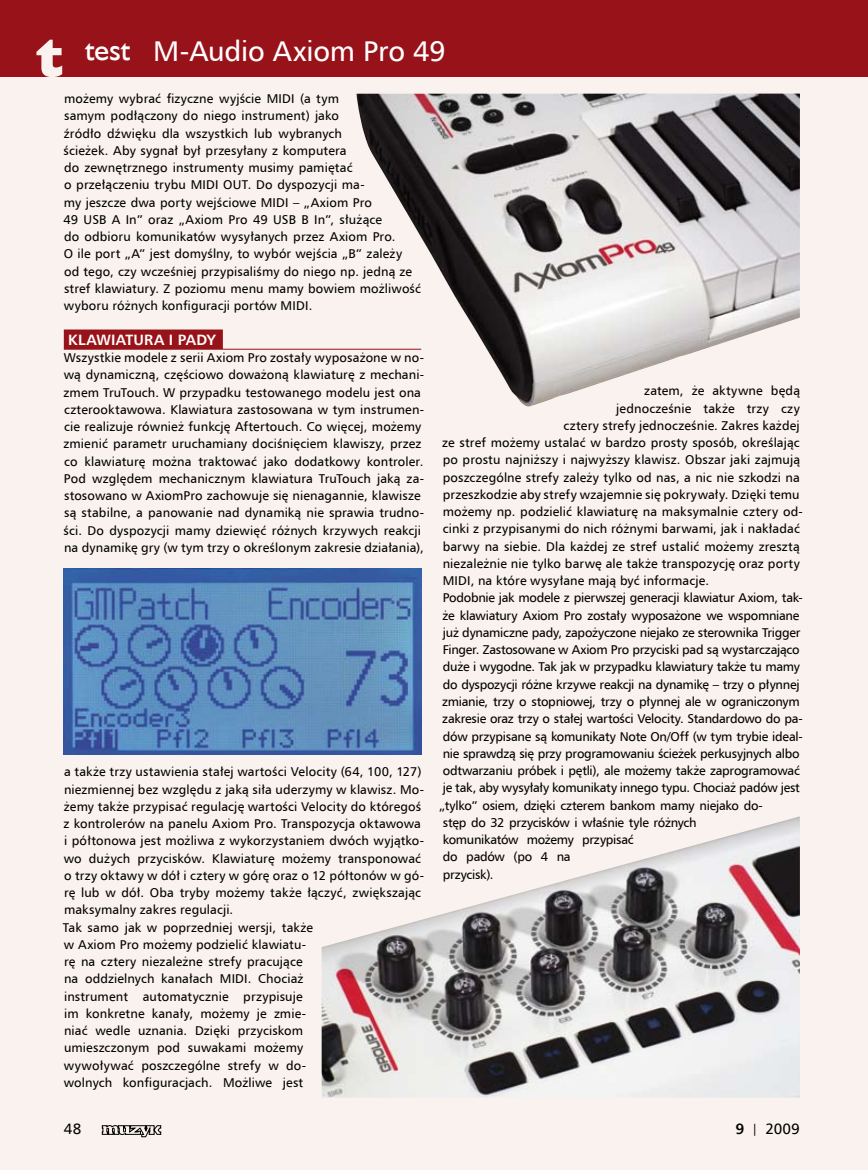
<style>
.page{position:relative;width:868px;height:1170px;background:#fff}
.page>*{position:absolute;margin:0;border:0;box-sizing:border-box;transform-origin:0 0}
.t1{font:28.5px "Humnst 777 EU";letter-spacing:-.005em;color:#fff}
.t2{font:700 15px "Humnst 777 EU";letter-spacing:.015em;color:#fff}
.t3{font:15px "Humnst 777 EU";letter-spacing:.015em;color:#000}
.t4{font:12.75px/17.2px "Humnst 777 EU";letter-spacing:.005em;color:#000}
.t5{font:12.75px "Humnst 777 EU";letter-spacing:-.02em;color:#000}
.t6{font:12.75px "Humnst 777 EU";letter-spacing:-.025em;color:#000}
.s1{font-family:"Humanst 521 X Bd EU";font-size:54px;color:#f9f2ee}
.s2{font-family:"Humanst 521 EU";font-size:30px}
.s3{font-weight:700}
.s4{font-size:12px}
</style>
<div class="page">
<div style="left:0;top:0;width:867px;height:1169px;background:#f9f2ee"></div>
<div style="left:64px;top:329px;width:159px;height:20px;background:#98121a"></div>
<hr style="left:64px;top:349px;width:357px;height:1px;background:#98121a">
<img style="left:321px;top:816px;width:478px;height:281px">
<img style="left:356px;top:94px;width:443px;height:312px">
<img style="left:64px;top:568px;width:357px;height:186px">
<svg style="left:102px;top:1125px;width:59px;height:11px"></svg>
<div style="left:0;top:0;width:867px;height:77px;background:#98121a"></div>
<h1 class="t1" style="left:37px;top:33px;width:410px"><span class="s1">t</span> <span class="s2">test</span> M-Audio Axiom Pro 49</h1>
<p class="t4" style="left:63px;top:90px;width:359px">możemy wybrać fizyczne wyjście MIDI (a tym<br>samym podłączony do niego instrument) jako<br>źródło dźwięku dla wszystkich lub wybranych<br>ścieżek. Aby sygnał był przesyłany z komputera<br>do zewnętrznego instrumenty musimy pamiętać<br>o przełączeniu trybu MIDI OUT. Do dyspozycji ma-<br>my jeszcze dwa porty wejściowe MIDI – „Axiom Pro<br>49 USB A In” oraz „Axiom Pro 49 USB B In”, służące<br>do odbioru komunikatów wysyłanych przez Axiom Pro.<br>O ile port „A” jest domyślny, to wybór wejścia „B” zależy<br>od tego, czy wcześniej przypisaliśmy do niego np. jedną ze stref klawiatury. Z poziomu menu mamy bowiem możliwość wyboru różnych konfiguracji portów MIDI.</p>
<p class="t2" style="left:68px;top:330px;width:149px">KLAWIATURA I PADY</p>
<p class="t4" style="left:64px;top:349px;width:362px">Wszystkie modele z serii Axiom Pro zostały wyposażone w no&shy;wą dynamiczną, częściowo doważoną klawiaturę z mechani&shy;zmem TruTouch. W przypadku testowanego modelu jest ona czterooktawowa. Klawiatura zastosowana w tym instrumen&shy;cie realizuje również funkcję Aftertouch. Co więcej, możemy zmienić parametr uruchamiany dociśnięciem klawiszy, przez co klawiaturę można traktować jako dodatkowy kontroler.<br>Pod względem mechanicznym klawiatura TruTouch jaką za&shy;stosowano w AxiomPro zachowuje się nienagannie, klawisze są stabilne, a panowanie nad dynamiką nie sprawia trudno&shy;ści. Do dyspozycji mamy dziewięć różnych krzywych reakcji na dynamikę gry (w tym trzy o określonym zakresie działania),</p>
<p class="t4" style="left:63px;top:763px;width:363px">a także trzy ustawienia stałej wartości Velocity (64, 100, 127) niezmiennej bez względu z jaką siła uderzymy w klawisz. Mo&shy;żemy także przypisać regulację wartości Velocity do któregoś z kontrolerów na panelu Axiom Pro. Transpozycja oktawowa i półtonowa jest możliwa z wykorzystaniem dwóch wyjątko&shy;wo dużych przycisków. Klawiaturę możemy transponować o trzy oktawy w dół i cztery w górę oraz o 12 półtonów w gó&shy;rę lub w dół. Oba tryby możemy także łączyć, zwiększając maksymalny zakres regulacji.<br>Tak samo jak w poprzedniej wersji, także<br>w Axiom Pro możemy podzielić klawiatu-<br>rę na cztery niezależne strefy pracujące<br>na oddzielnych kanałach MIDI. Chociaż<br>instrument automatycznie przypisuje<br>im konkretne kanały, możemy je zmie-<br>niać wedle uznania. Dzięki przyciskom<br>umieszczonym pod suwakami możemy<br>wywoływać poszczególne strefy w do-<br>wolnych konfiguracjach. Możliwe jest</p>
<p class="t4" style="left:644px;top:382px;width:157px">zatem, że aktywne będą</p>
<p class="t4" style="left:616px;top:399px;width:185px">jednocześnie także trzy czy</p>
<p class="t4" style="left:563px;top:416px;width:237px">cztery strefy jednocześnie. Zakres każdej</p>
<p class="t4" style="left:442px;top:434px;width:359px">ze stref możemy ustalać w bardzo prosty sposób, określając</p>
<p class="t4" style="left:442px;top:451px;width:359px">po prostu najniższy i najwyższy klawisz. Obszar jaki zajmują</p>
<p class="t4" style="left:442px;top:468px;width:358px">poszczególne strefy zależy tylko od nas, a nic nie szkodzi na</p>
<p class="t4" style="left:442px;top:485px;width:358px">przeszkodzie aby strefy wzajemnie się pokrywały. Dzięki temu</p>
<p class="t4" style="left:442px;top:503px;width:361px">możemy np. podzielić klawiaturę na maksymalnie cztery od-</p>
<p class="t4" style="left:442px;top:520px;width:358px">cinki z przypisanymi do nich różnymi barwami, jak i nakładać</p>
<p class="t4" style="left:442px;top:537px;width:359px">barwy na siebie. Dla każdej ze stref ustalić możemy zresztą</p>
<p class="t4" style="left:442px;top:554px;width:358px">niezależnie nie tylko barwę ale także transpozycję oraz porty</p>
<p class="t4" style="left:442px;top:572px;width:268px">MIDI, na które wysyłane mają być informacje.</p>
<p class="t5" style="left:442px;top:590px;width:361px">Podobnie jak modele z pierwszej generacji klawiatur Axiom, tak-</p>
<p class="t5" style="left:442px;top:607px;width:358px">że klawiatury Axiom Pro zostały wyposażone we wspomniane</p>
<p class="t5" style="left:443px;top:624px;width:359px">już dynamiczne pady, zapożyczone niejako ze sterownika Trigger</p>
<p class="t5" style="left:442px;top:641px;width:358px">Finger. Zastosowane w Axiom Pro przyciski pad są wystarczająco</p>
<p class="t5" style="left:443px;top:659px;width:358px">duże i wygodne. Tak jak w przypadku klawiatury także tu mamy</p>
<p class="t5" style="left:443px;top:676px;width:358px">do dyspozycji różne krzywe reakcji na dynamikę – trzy o płynnej</p>
<p class="t5" style="left:442px;top:693px;width:359px">zmianie, trzy o stopniowej, trzy o płynnej ale w ograniczonym</p>
<p class="t5" style="left:442px;top:710px;width:362px">zakresie oraz trzy o stałej wartości Velocity. Standardowo do pa-</p>
<p class="t5" style="left:443px;top:728px;width:361px">dów przypisane są komunikaty Note On/Off (w tym trybie ideal-</p>
<p class="t5" style="left:442px;top:745px;width:358px">nie sprawdzą się przy programowaniu ścieżek perkusyjnych albo</p>
<p class="t5" style="left:442px;top:762px;width:358px">odtwarzaniu próbek i pętli), ale możemy także zaprogramować</p>
<p class="t5" style="left:443px;top:779px;width:358px">je tak, aby wysyłały komunikaty innego typu. Chociaż padów jest</p>
<p class="t5" style="left:439px;top:797px;width:325px">„tylko” osiem, dzięki czterem bankom mamy niejako do-</p>
<p class="t5" style="left:442px;top:814px;width:255px">stęp do 32 przycisków i właśnie tyle różnych</p>
<p class="t5" style="left:442px;top:831px;width:193px">komunikatów możemy przypisać</p>
<p class="t5" style="left:443px;top:848px;width:129px">do padów (po 4 na</p>
<p class="t6" style="left:442px;top:866px;width:52px">przycisk).</p>
<p class="t3" style="left:64px;top:1119px;width:19px">48</p>
<p class="t3" style="left:735px;top:1119px;width:66px"><span class="s3">9</span> <span class="s4">|</span> 2009</p>
</div>
